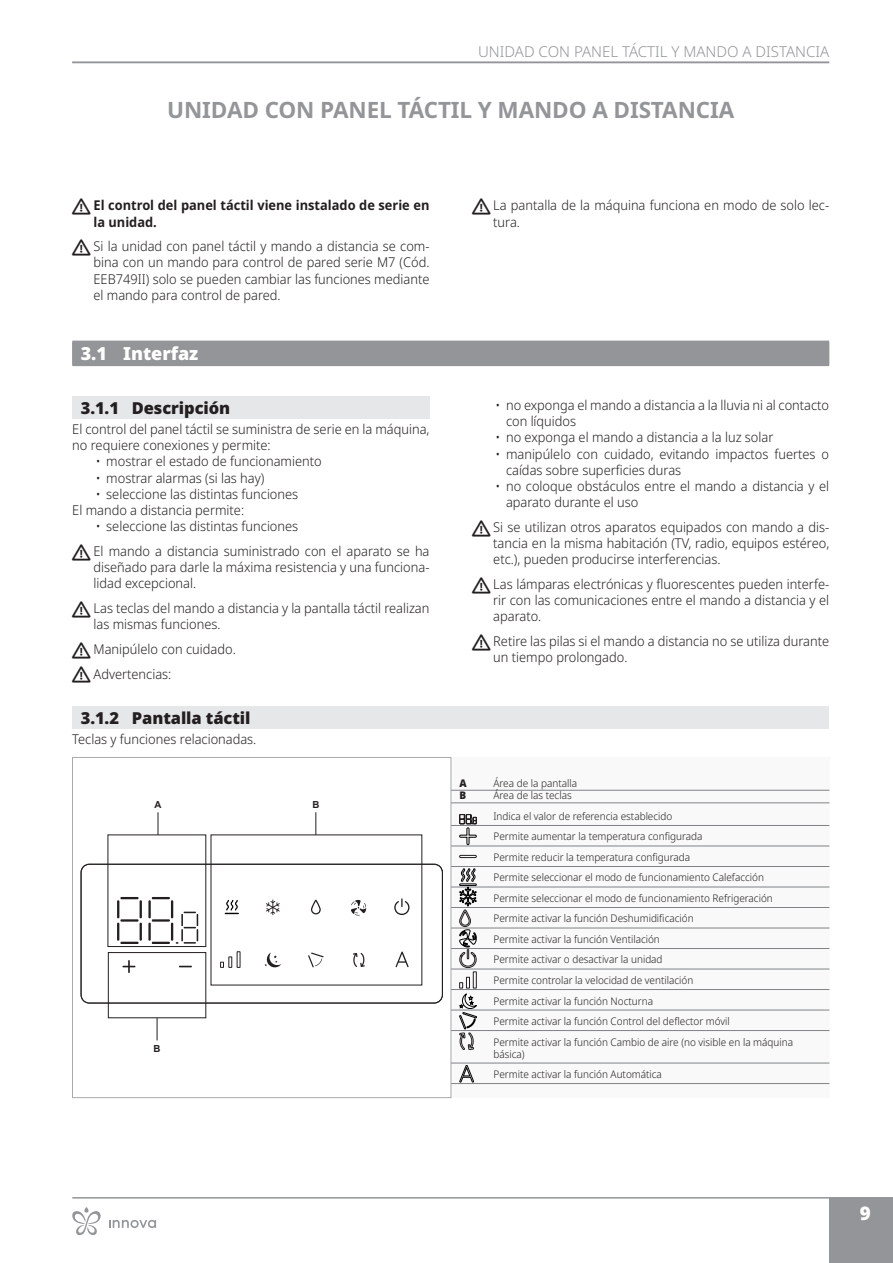
<style>
.page{position:relative;width:893px;height:1263px;background:#fff}
.page>*{position:absolute;margin:0;border:0;box-sizing:border-box;transform-origin:0 0}
.t1{font:700 22.5px "Noto Sans";letter-spacing:-.005em;color:#939598}
.t2{font:900 18.75px "Noto Sans";color:#fff}
.t3{font:900 18px "Noto Sans";letter-spacing:-.005em;color:#fff}
.t4{font:900 16.5px "Noto Sans";letter-spacing:-.005em;color:#231f20}
.t5{font:300 15px "Noto Sans";color:#939598}
.t6{font:300 13.5px/16.2px "Noto Sans";color:#231f20;scale:.95 1}
.t7{font:700 13.5px/16.2px "Noto Sans";color:#231f20;scale:.95 1}
.t8{font:300 10.5px/20.5px "Noto Sans";color:#231f20;scale:.95 1}
.t9{font:900 10.5px "Noto Sans";color:#231f20;scale:.95 1}
.t10{font:700 9.75px "Arial";color:#231f20}
</style>
<div class="page">
<hr style="left:72px;top:1197px;width:757px;height:1px;background:#939598">
<div style="left:829px;top:1197px;width:64px;height:66px;background:#939598"></div>
<hr style="left:72px;top:62px;width:757px;height:1px;background:#939598">
<div style="left:72px;top:342px;width:757px;height:24px;background:#939598"></div>
<div style="left:72px;top:341px;width:757px;height:24px;background:#939598"></div>
<div style="left:72px;top:396px;width:357px;height:22px;background:#e6e7e9"></div>
<div style="left:72px;top:706px;width:757px;height:23px;background:#e6e7e9"></div>
<div style="left:451px;top:757px;width:378px;height:341px;background:#f9f9f9"></div>
<hr style="left:451px;top:790px;width:378px;height:1px;background:#808285">
<hr style="left:451px;top:802px;width:378px;height:1px;background:#808285">
<hr style="left:451px;top:825px;width:378px;height:1px;background:#808285">
<hr style="left:451px;top:846px;width:378px;height:1px;background:#808285">
<hr style="left:451px;top:866px;width:378px;height:1px;background:#808285">
<hr style="left:451px;top:887px;width:378px;height:1px;background:#808285">
<hr style="left:451px;top:907px;width:378px;height:1px;background:#808285">
<hr style="left:451px;top:928px;width:378px;height:1px;background:#808285">
<hr style="left:451px;top:948px;width:378px;height:1px;background:#808285">
<hr style="left:451px;top:969px;width:378px;height:1px;background:#808285">
<hr style="left:451px;top:989px;width:378px;height:1px;background:#808285">
<hr style="left:451px;top:1010px;width:378px;height:1px;background:#808285">
<hr style="left:451px;top:1030px;width:378px;height:1px;background:#808285">
<hr style="left:451px;top:1063px;width:378px;height:1px;background:#808285">
<hr style="left:451px;top:1083px;width:378px;height:1px;background:#808285">
<svg style="left:459px;top:814px;width:17px;height:154px"></svg>
<svg style="left:459px;top:982px;width:4px;height:6px"></svg>
<div style="left:466px;top:977px;width:4px;height:11px;border:1px solid #231f20"></div>
<div style="left:473px;top:972px;width:3px;height:16px;border:1px solid #231f20"></div>
<svg style="left:459px;top:994px;width:18px;height:56px"></svg>
<svg style="left:460px;top:1065px;width:14px;height:17px"></svg>
<svg style="left:81px;top:863px;width:362px;height:141px"></svg>
<svg style="left:122px;top:960px;width:13px;height:13px"></svg>
<svg style="left:179px;top:966px;width:13px;height:1px"></svg>
<svg style="left:265px;top:952px;width:16px;height:16px"></svg>
<svg style="left:308px;top:952px;width:16px;height:15px"></svg>
<svg style="left:396px;top:951px;width:13px;height:16px"></svg>
<svg style="left:394px;top:898px;width:15px;height:17px"></svg>
<svg style="left:350px;top:900px;width:17px;height:15px"></svg>
<svg style="left:266px;top:899px;width:14px;height:16px"></svg>
<svg style="left:311px;top:899px;width:10px;height:15px"></svg>
<div style="left:237px;top:951px;width:3px;height:17px;border:1px solid #231f20"></div>
<div style="left:228px;top:956px;width:4px;height:12px;border:1px solid #231f20"></div>
<svg style="left:220px;top:962px;width:4px;height:6px"></svg>
<svg style="left:353px;top:953px;width:12px;height:14px"></svg>
<svg style="left:117px;top:897px;width:81px;height:47px"></svg>
<svg style="left:225px;top:900px;width:14px;height:14px"></svg>
<svg style="left:316px;top:812px;width:1px;height:23px"></svg>
<div style="left:108px;top:952px;width:98px;height:66px;border:1px solid #231f20"></div>
<svg style="left:157px;top:1018px;width:1px;height:22px"></svg>
<svg style="left:158px;top:812px;width:1px;height:23px"></svg>
<div style="left:72px;top:757px;width:379px;height:341px;border:1px solid #a8a9ad"></div>
<svg style="left:109px;top:1220px;width:47px;height:8px"></svg>
<svg style="left:72px;top:1207px;width:29px;height:28px"></svg>
<p class="t5" style="left:478px;top:41px;width:32px">Unidad</p>
<p class="t5" style="left:539px;top:41px;width:108px">co n panel táctil</p>
<p class="t5" style="left:671px;top:41px;width:93px">ymando adista</p>
<p class="t5" style="left:795px;top:41px;width:20px">ncia</p>
<h1 class="t1" style="left:167px;top:94px;width:569px">UNIDAD CON PANEL TÁCTIL Y MANDO A DISTANCIA</h1>
<p class="t7" style="left:94px;top:198px;width:355px">El control del panel táctil viene instalado de serie en la unidad.</p>
<p class="t6" style="left:94px;top:239px;width:355px;text-align:justify">Si la unidad con panel táctil y mando a distancia se com&shy;bina con un mando para control de pared serie M7 (Cód.<br>EEB749II) solo se pueden cambiar las funciones mediante el mando para control de pared.</p>
<h3 class="t3" style="left:81px;top:339px;width:119px">3.1 Interfaz</h3>
<p class="t4" style="left:81px;top:395px;width:151px">3.1.1 Descripción</p>
<p class="t6" style="left:72px;top:421px;width:377px">El control del panel táctil se suministra de serie en la máquina, no requiere conexiones y permite:</p>
<p class="t6" style="left:96px;top:454px;width:239px">• mostrar el estado de funcionamiento</p>
<p class="t6" style="left:96px;top:470px;width:179px">• mostrar alarmas (si las hay)</p>
<p class="t6" style="left:72px;top:486px;width:239px;text-indent:23px">• seleccione las distintas funciones<br>El mando a distancia permite:</p>
<p class="t6" style="left:94px;top:514px;width:355px;line-height:24.8px">• seleccione las distintas funciones<br>El mando a distancia suministrado con el aparato se ha</p>
<p class="t6" style="left:94px;top:559px;width:355px">diseñado para darle la máxima resistencia y una funciona&shy;lidad excepcional.</p>
<p class="t6" style="left:94px;top:600px;width:355px">Las teclas del mando a distancia y la pantalla táctil realizan las mismas funciones.</p>
<p class="t6" style="left:94px;top:637px;width:151px;line-height:24.8px">Manipúlelo con cuidado.<br>Advertencias:</p>
<p class="t4" style="left:81px;top:705px;width:171px">3.1.2 Pantalla táctil</p>
<p class="t6" style="left:72px;top:732px;width:195px">Teclas y funciones relacionadas.</p>
<p class="t10" style="left:154px;top:798px;width:8px">A</p>
<p class="t10" style="left:312px;top:798px;width:8px">B</p>
<p class="t10" style="left:154px;top:1041px;width:8px">B</p>
<p class="t6" style="left:493px;top:198px;width:355px">La pantalla de la máquina funciona en modo de solo lec&shy;tura.</p>
<p class="t6" style="left:506px;top:397px;width:342px;text-indent:-11px">• no exponga el mando a distancia a la lluvia ni al contacto con líquidos</p>
<p class="t6" style="left:495px;top:430px;width:294px">• no exponga el mando a distancia a la luz solar</p>
<p class="t6" style="left:506px;top:446px;width:342px;text-indent:-11px">• manipúlelo con cuidado, evitando impactos fuertes o caídas sobre superficies duras</p>
<p class="t6" style="left:506px;top:478px;width:342px;text-indent:-11px">• no coloque obstáculos entre el mando a distancia y el aparato durante el uso</p>
<p class="t6" style="left:493px;top:519px;width:355px;text-align:justify">Si se utilizan otros aparatos equipados con mando a dis&shy;tancia en la misma habitación (TV, radio, equipos estéreo, etc.), pueden producirse interferencias.</p>
<p class="t6" style="left:493px;top:576px;width:355px;text-align:justify">Las lámparas electrónicas y fluorescentes pueden interfe&shy;rir con las comunicaciones entre el mando a distancia y el aparato.</p>
<p class="t6" style="left:493px;top:633px;width:355px">Retire las pilas si el mando a distancia no se utiliza durante un tiempo prolongado.</p>
<p class="t9" style="left:459px;top:775px;width:9px">A</p>
<p class="t8" style="left:493px;top:773px;width:89px">Área de la pantalla</p>
<p class="t9" style="left:459px;top:788px;width:9px">B</p>
<p class="t8" style="left:493px;top:786px;width:317px">Área de las teclas<br>Indica el valor de referencia establecido<br>Permite aumentar la temperatura configurada<br>Permite reducir la temperatura configurada<br>Permite seleccionar el modo de funcionamiento Calefacción Permite seleccionar el modo de funcionamiento Refrigeración Permite activar la función Deshumidificación<br>Permite activar la función Ventilación<br>Permite activar o desactivar la unidad<br>Permite controlar la velocidad de ventilación<br>Permite activar la función Nocturna<br>Permite activar la función Control del deflector móvil<br>Permite activar la función Cambio de aire (no visible en la máquina</p>
<p class="t8" style="left:493px;top:1044px;width:179px">básica)<br>Permite activar la función Automática</p>
<h2 class="t2" style="left:860px;top:1199px;width:12px">9</h2>
</div>
